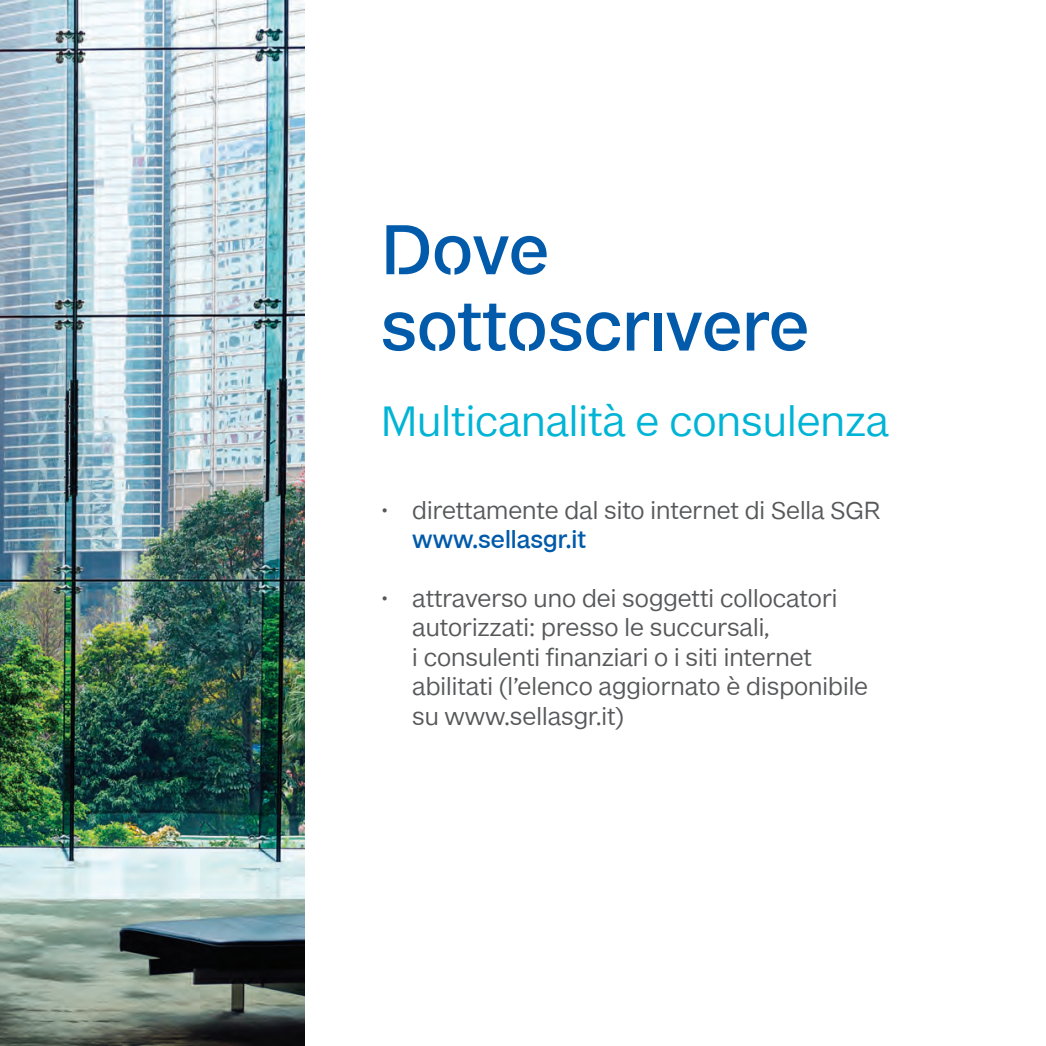
<style>
.page{position:relative;width:1046px;height:1046px;background:#fff}
.page>*{position:absolute;margin:0;border:0;box-sizing:border-box;transform-origin:0 0}
.t1{font:500 70px/76.3px "Sella Stencil";color:#015aaa}
.t2{font:42px "Sella";color:#00b4d6}
.t3{font:24.5px/29.4px "Sella";color:#57585a}
.t4{font:500 24.5px "Sella";color:#015aaa}
</style>
<div class="page">
<img style="left:0;top:0;width:305px;height:1046px">
<h1 class="t1" style="left:381px;top:210px;width:430px">Dove sottoscrivere</h1>
<h2 class="t2" style="left:381px;top:394px;width:509px">Multicanalità e consulenza</h2>
<p class="t3" style="left:381px;top:495px;width:501px">• direttamente dal sito internet di Sella SGR</p>
<p class="t4" style="left:412px;top:524px;width:175px">www.sellasgr.it</p>
<p class="t3" style="left:412px;top:583px;width:457px;text-indent:-32px">• attraverso uno dei soggetti collocatori autorizzati: presso le succursali,<br>i consulenti finanziari o i siti internet abilitati (l’elenco aggiornato è disponibile su www.sellasgr.it)</p>
</div>
